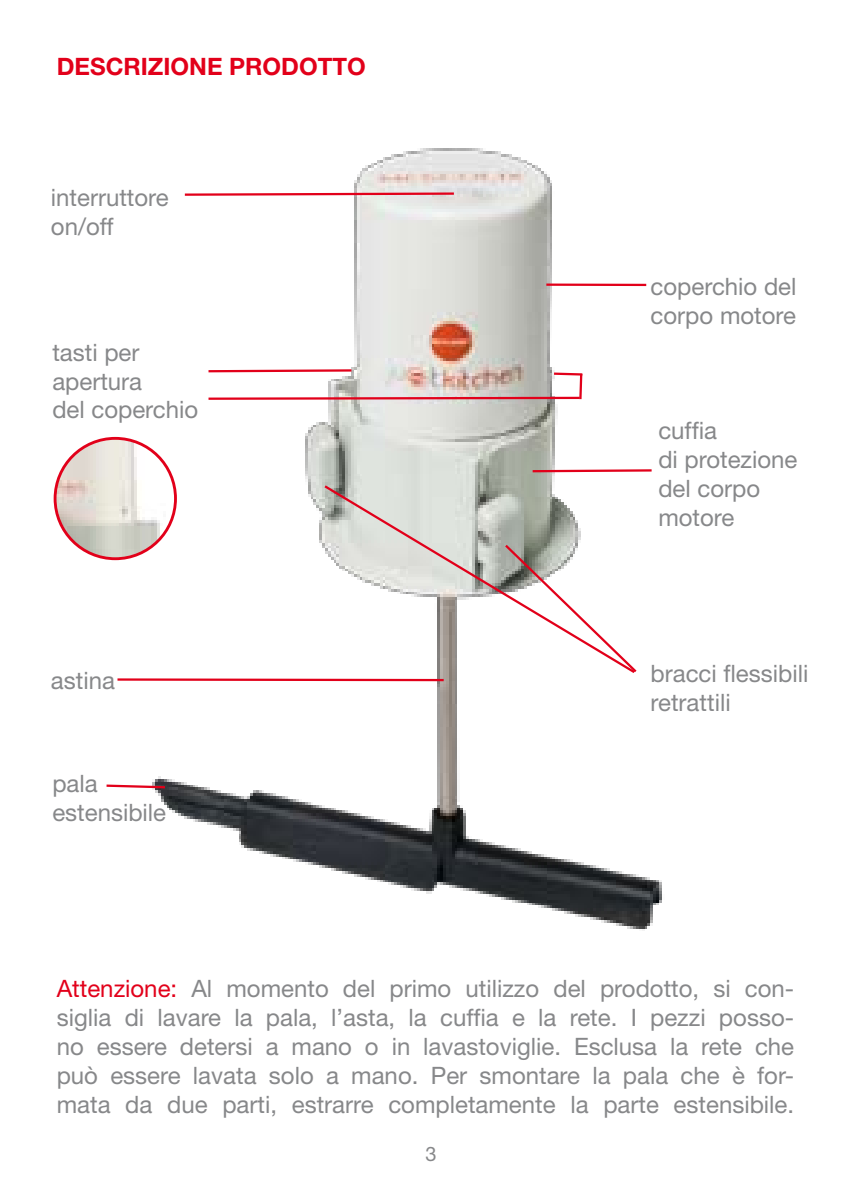
<style>
.page{position:relative;width:851px;height:1191px;background:#fff}
.page>*{position:absolute;margin:0;border:0;box-sizing:border-box;transform-origin:0 0}
.t1{font:24px/28.8px "Helvetica Neue";color:#87888a}
.t2{font:700 24px "Helvetica Neue";color:#e2001a}
.t3{font:20px "Helvetica Neue";color:#87888a}
.s1{color:#e2001a}
</style>
<div class="page">
<img style="left:111px;top:148px;width:551px;height:783px">
<div style="left:650px;top:276px;width:200px;height:86px;background:#fff"></div>
<svg style="left:185px;top:192px;width:269px;height:4px"></svg>
<hr style="left:546px;top:283px;width:100px;height:3px;background:#e2001a">
<hr style="left:532px;top:469px;width:119px;height:3px;background:#e2001a">
<div style="left:650px;top:663px;width:173px;height:112px;background:#fff"></div>
<svg style="left:322px;top:483px;width:315px;height:192px"></svg>
<svg style="left:106px;top:783px;width:61px;height:6px"></svg>
<hr style="left:117px;top:678px;width:326px;height:3px;background:#e2001a">
<div style="left:52px;top:320px;width:173px;height:119px;background:#fff"></div>
<img style="left:55px;top:438px;width:120px;height:121px;border-radius:60px">
<div style="left:54px;top:437px;width:123px;height:123px;border:3px solid #e2001a;border-radius:50%"></div>
<hr style="left:208px;top:369px;width:143px;height:3px;background:#e2001a">
<hr style="left:208px;top:397px;width:371px;height:3px;background:#e2001a">
<hr style="left:554px;top:372px;width:28px;height:3px;background:#e2001a">
<hr style="left:579px;top:374px;width:3px;height:25px;background:#e2001a">
<p class="t2" style="left:57px;top:52px;width:310px">DESCRIZIONE PRODOTTO</p>
<p class="t1" style="left:51px;top:182px;width:119px">interruttore on/off</p>
<p class="t1" style="left:52px;top:337px;width:147px">tasti per apertura<br>del coperchio</p>
<p class="t1" style="left:51px;top:665px;width:66px">astina</p>
<p class="t1" style="left:52px;top:769px;width:115px">pala estensibile</p>
<p class="t1" style="left:650px;top:271px;width:147px">coperchio del corpo motore</p>
<p class="t1" style="left:658px;top:416px;width:141px">cuffia<br>di protezione del corpo motore</p>
<p class="t1" style="left:650px;top:659px;width:159px">bracci flessibili retrattili</p>
<p class="t1" style="left:57px;top:974px;width:739px;text-align:justify"><span class="s1">Attenzione:</span> Al momento del primo utilizzo del prodotto, si con&shy;siglia di lavare la pala, l’asta, la cuffia e la rete. I pezzi posso&shy;no essere detersi a mano o in lavastoviglie. Esclusa la rete che può essere lavata solo a mano. Per smontare la pala che è for&shy;mata da due parti, estrarre completamente la parte estensibile.</p>
<p class="t3" style="left:425px;top:1142px;width:13px">3</p>
</div>
